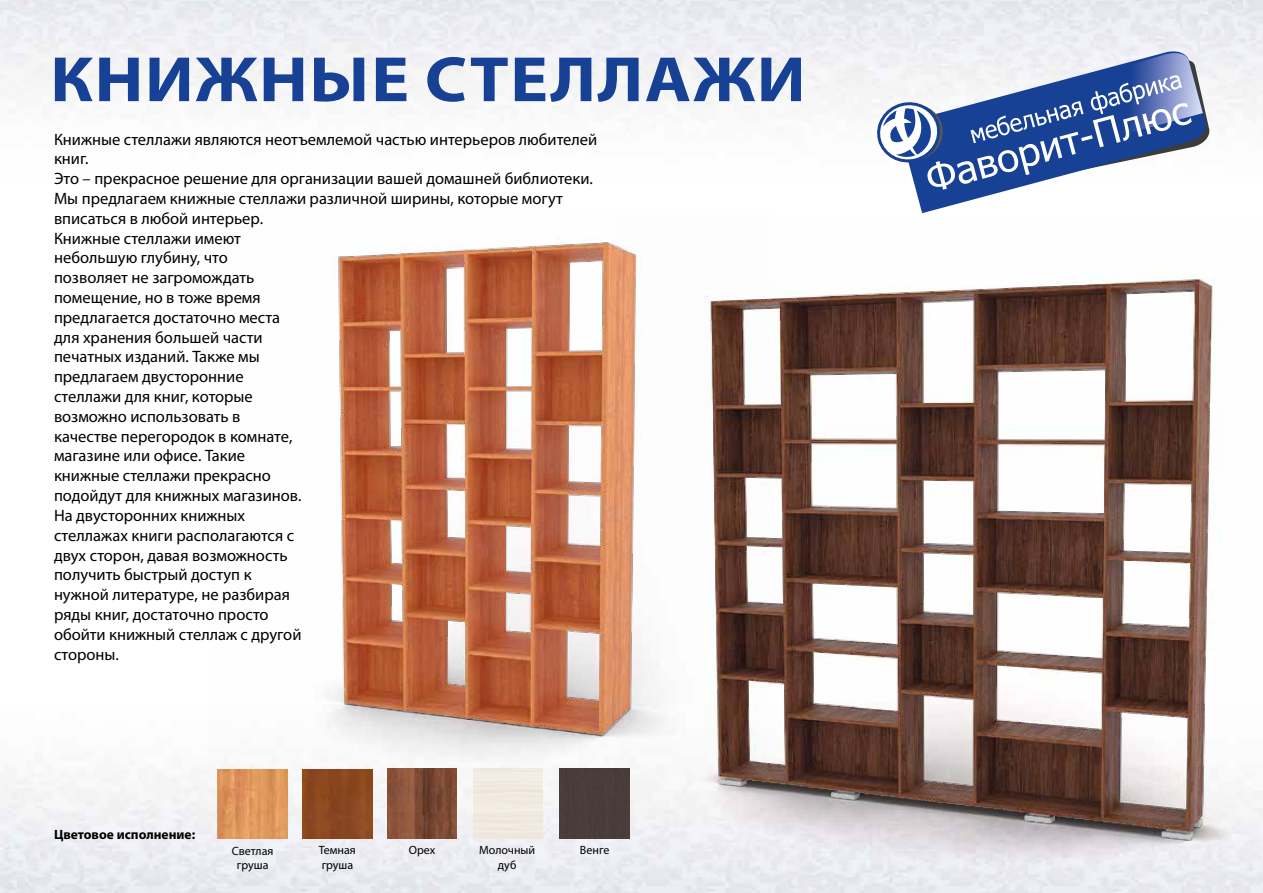
<style>
.page{position:relative;width:1263px;height:893px;background:#fff}
.page>*{position:absolute;margin:0;border:0;box-sizing:border-box;transform-origin:0 0}
.t1{font:700 64.5px "Myriad Pro";letter-spacing:.02em;color:#164194;scale:1.1 1}
.t2{font:16.5px/19.8px "Myriad Pro";color:#000}
.t3{font:700 13.5px "Myriad Pro";color:#000}
.t4{font:12px/14.4px "Myriad Pro";color:#000;text-align:center}
</style>
<div class="page">
<img style="left:0;top:772px;width:1263px;height:121px">
<img style="left:218px;top:772px;width:69px;height:67px">
<div style="left:303px;top:772px;width:69px;height:67px;background:#8b4720"></div>
<img style="left:387px;top:772px;width:70px;height:66px">
<div style="left:473px;top:772px;width:70px;height:66px;background:#f1eae1"></div>
<div style="left:560px;top:772px;width:58px;height:66px;background:#493d39"></div>
<svg style="left:901px;top:49px;width:307px;height:164px"></svg>
<svg style="left:872px;top:53px;width:339px;height:150px"></svg>
<img style="left:618px;top:279px;width:645px;height:601px">
<img style="left:217px;top:239px;width:555px;height:533px">
<h1 class="t1" style="left:50px;top:37px;width:688px">КНИЖНЫЕ СТЕЛЛАЖИ</h1>
<p class="t2" style="left:54px;top:129px;width:545px">Книжные стеллажи являются неотъемлемой частью интерьеров любителей книг.<br>Это – прекрасное решение для организации вашей домашней библиотеки.<br>Мы предлагаем книжные стеллажи различной ширины, которые могут вписаться в любой интерьер.<br>Книжные стеллажи имеют<br>небольшую глубину, что<br>позволяет не загромождать<br>помещение, но в тоже время<br>предлагается достаточно места<br>для хранения большей части<br>печатных изданий. Также мы<br>предлагаем двусторонние<br>стеллажи для книг, которые<br>возможно использовать в<br>качестве перегородок в комнате,<br>магазине или офисе. Такие<br>книжные стеллажи прекрасно<br>подойдут для книжных магазинов.<br>На двусторонних книжных<br>стеллажах книги располагаются с<br>двух сторон, давая возможность<br>получить быстрый доступ к<br>нужной литературе, не разбирая<br>ряды книг, достаточно просто<br>обойти книжный стеллаж с другой<br>стороны.</p>
<p class="t3" style="left:54px;top:826px;width:143px">Цветовое исполнение:</p>
<p class="t4" style="left:232px;top:843px;width:43px">Светлая груша</p>
<p class="t4" style="left:319px;top:843px;width:38px;text-align:left">Темная груша</p>
<p class="t4" style="left:409px;top:843px;width:28px">Орех</p>
<p class="t4" style="left:479px;top:843px;width:58px">Молочный дуб</p>
<p class="t4" style="left:580px;top:843px;width:31px">Венге</p>
</div>
